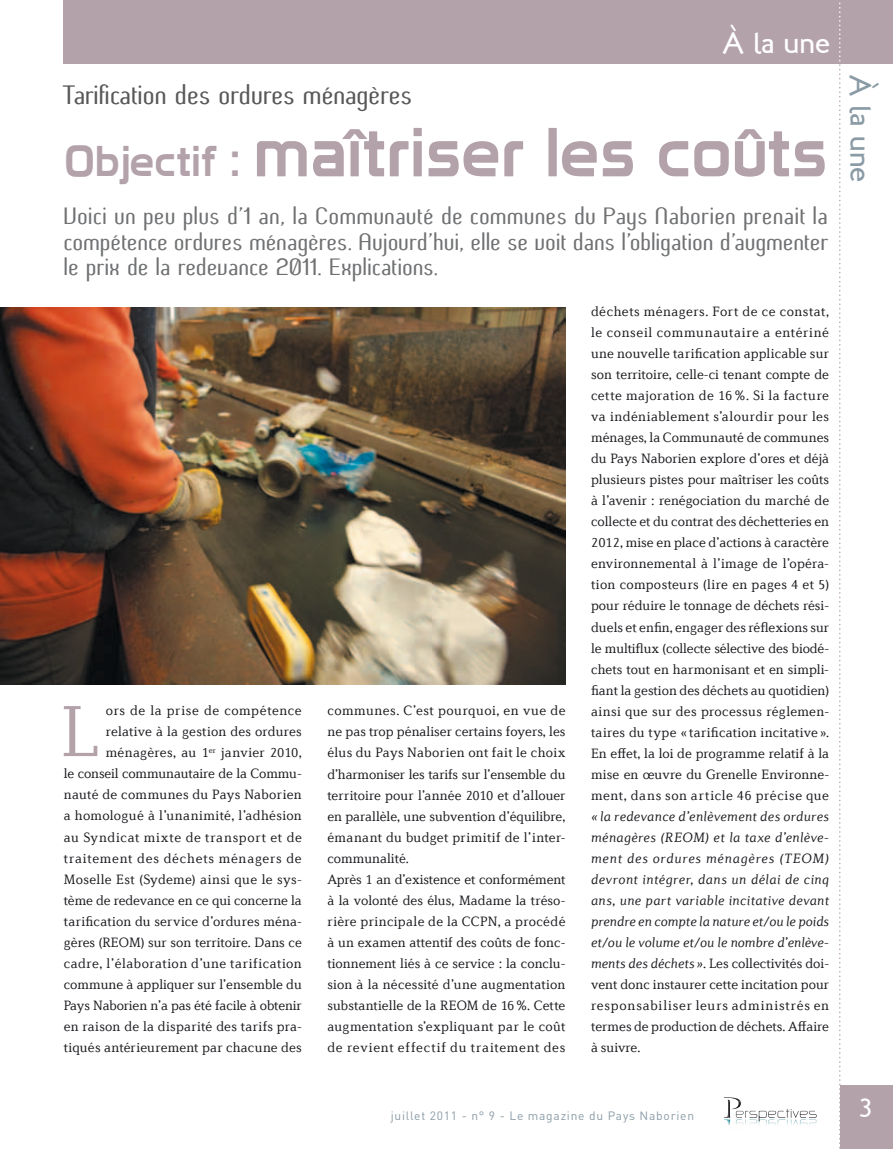
<style>
.page{position:relative;width:893px;height:1149px;background:#fff}
.page>*{position:absolute;margin:0;border:0;box-sizing:border-box;transform-origin:0 0}
.t1{font:67.5px "Prototype";letter-spacing:.02em;color:#b4a2ab}
.t2{font:30px "London Between";color:#fff}
.t3{font:30px "London Between";color:#8a9ba6}
.t4{font:27px "Butter unsalted";color:#58585a}
.t5{font:27px "London Between";color:#fff}
.t6{font:24px/25.5px "Butter unsalted";color:#707173;text-align:justify}
.t7{font:300 14.25px/21px "Diverda Serif Com";letter-spacing:.01em;color:#1a171c;text-align:right}
.t8{font:italic 300 14.25px/21px "Diverda Serif Com";color:#1a171c;text-align:justify}
.t9{font:12px "DIN";letter-spacing:.065em;color:#8a9ba6}
.s1{font-size:42px}
.s2{font-style:normal}
</style>
<div class="page">
<div style="left:64px;top:0;width:829px;height:64px;background:#b4a2ab"></div>
<svg style="left:840px;top:3px;width:1px;height:1078px"></svg>
<div style="left:840px;top:1084px;width:53px;height:64px;background:#b4a2ab"></div>
<svg style="left:839px;top:2px;width:1px;height:1146px"></svg>
<img style="left:0;top:307px;width:566px;height:377px">
<svg style="left:64px;top:706px;width:33px;height:49px"></svg>
<img style="left:724px;top:1097px;width:16px;height:3px">
<svg style="left:728px;top:1100px;width:89px;height:26px"></svg>
<h3 class="t4" style="left:64px;top:81px;width:351px">Tarification des ordures ménagères</h3>
<h2 class="t2" style="left:723px;top:25px;width:109px">À la une</h2>
<h1 class="t1" style="left:65px;top:112px;width:764px"><span class="s1">Objectif :</span> maîtriser les coûts</h1>
<h3 class="t6" style="left:65px;top:204px;width:766px">Voici un peu plus d’1 an, la Communauté de communes du Pays Naborien prenait la compétence ordures ménagères. Aujourd’hui, elle se voit dans l’obligation d’augmenter le prix de la redevance 2011. Explications.</h3>
<p class="t7" style="left:64px;top:700px;width:240px">ors de la prise de compétence relative à la gestion des ordures ménagères, au 1<sup>er</sup> janvier 2010,<br>le conseil communautaire de la Commu&shy;nauté de communes du Pays Naborien a homologué à l’unanimité, l’adhésion au Syndicat mixte de transport et de traitement des déchets ménagers de Moselle Est (Sydeme) ainsi que le sys&shy;tème de redevance en ce qui concerne la tarification du service d’ordures ména&shy;gères (REOM) sur son territoire. Dans ce cadre, l’élaboration d’une tarification commune à appliquer sur l’ensemble du Pays Naborien n’a pas été facile à obtenir en raison de la disparité des tarifs pra&shy;tiqués antérieurement par chacune des</p>
<p class="t7" style="left:327px;top:700px;width:240px;text-align:left">communes. C’est pourquoi, en vue de ne pas trop pénaliser certains foyers, les élus du Pays Naborien ont fait le choix d’harmoniser les tarifs sur l’ensemble du territoire pour l’année 2010 et d’allouer en parallèle, une subvention d’équilibre, émanant du budget primitif de l’inter&shy;communalité.<br>Après 1 an d’existence et conformément à la volonté des élus, Madame la tréso&shy;rière principale de la CCPN, a procédé à un examen attentif des coûts de fonc&shy;tionnement liés à ce service : la conclu&shy;sion à la nécessité d’une augmentation substantielle de la REOM de 16 %. Cette augmentation s’expliquant par le coût de revient effectif du traitement des</p>
<p class="t7" style="left:591px;top:301px;width:240px;text-align:justify">déchets ménagers. Fort de ce constat, le conseil communautaire a entériné une nouvelle tarification applicable sur son territoire, celle-ci tenant compte de cette majoration de 16 %. Si la facture va indéniablement s’alourdir pour les ménages, la Communauté de communes du Pays Naborien explore d’ores et déjà plusieurs pistes pour maîtriser les coûts à l’avenir : renégociation du marché de collecte et du contrat des déchetteries en 2012, mise en place d’actions à caractère environnemental à l’image de l’opéra&shy;tion composteurs (lire en pages 4 et 5) pour réduire le tonnage de déchets rési&shy;duels et enfin, engager des réflexions sur le multiflux (collecte sélective des biodé&shy;chets tout en harmonisant et en simpli&shy;fiant la gestion des déchets au quotidien) ainsi que sur des processus réglemen&shy;taires du type « tarification incitative ».<br>En effet, la loi de programme relatif à la mise en œuvre du Grenelle Environne&shy;ment, dans son article 46 précise que</p>
<p class="t8" style="left:591px;top:805px;width:240px">« la redevance d’enlèvement des ordures ménagères (REOM) et la taxe d’enlève&shy;ment des ordures ménagères (TEOM) devront intégrer, dans un délai de cinq ans, une part variable incitative devant prendre en compte la nature et/ou le poids et/ou le volume et/ou le nombre d’enlève&shy;ments des déchets »<span class="s2">. Les collectivités doi&shy;vent donc instaurer cette incitation pour responsabiliser leurs administrés en termes de production de déchets. Affaire à suivre.</span></p>
<p class="t9" style="left:391px;top:1107px;width:305px">juillet 2011 - n° 9 - Le magazine du Pays Naborien</p>
<h2 class="t3" style="left:879px;top:75px;width:109px;rotate:90deg">À la une</h2>
<h3 class="t5" style="left:859px;top:1091px;width:14px">3</h3>
</div>
